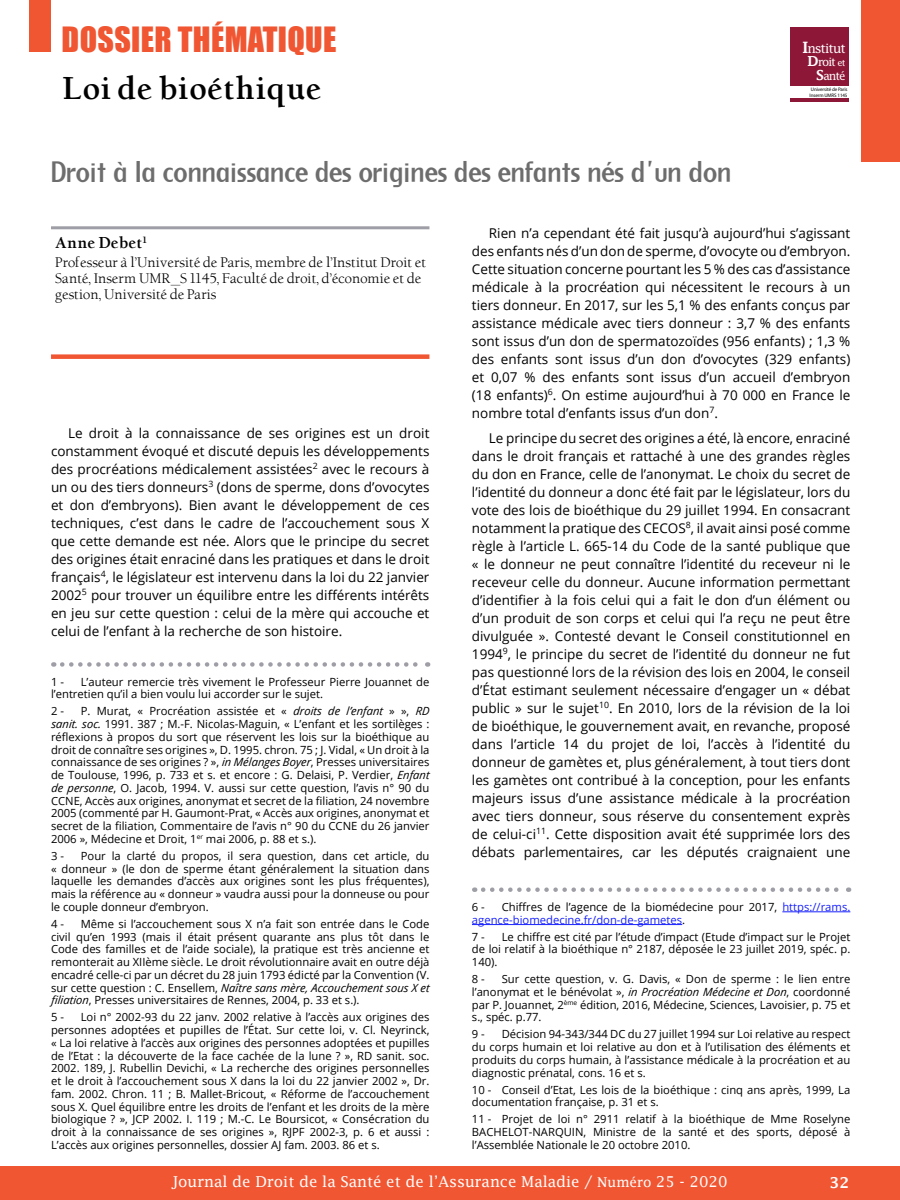
<style>
.page{position:relative;width:900px;height:1200px;background:#fff}
.page>*{position:absolute;margin:0;border:0;box-sizing:border-box;transform-origin:0 0}
.t1{font:33px "Berkeley";color:#6d6d6d}
.t2{font:31.95px "Impact";letter-spacing:.01em;color:#f15632}
.t3{font:700 30px "Berkeley Oldstyle";color:#000}
.t4{font:15px "Lucida Fax";color:#fff}
.t5{font:700 15px "Berkeley Oldstyle";color:#000}
.t6{font:600 15px "Lucida Fax";color:#fff}
.t7{font:13.5px/18px "Open Sans";color:#000;text-align:justify}
.t8{font:13.5px/16.2px "Berkeley Oldstyle";color:#000}
.t9{font:12.9px "Lucida Fax";letter-spacing:-.09em;color:#fff}
.t10{font:11.4px/13.4px "Lucida Fax";letter-spacing:-.09em;color:#fff;text-align:right}
.t11{font:11.25px/12.8px "Open Sans";color:#000;text-align:justify}
.t12{font:11.25px/12.8px "Open Sans";color:#1922fb}
.t13{font:500 5.1px "Darby Sans Universite Paris";letter-spacing:-.02em;color:#000}
.t14{font:300 5.1px "Darby Sans Universite Paris";letter-spacing:-.02em;color:#000}
.s1{font-weight:600;font-size:15.6px}
.s2{font-weight:600;font-size:13.8px}
.s3{font-size:9.15px}
.s4{font-style:italic}
.s5{color:#000}
.s6{font-size:13.5px}
</style>
<div class="page">
<div style="left:0;top:1167px;width:900px;height:33px;background:#f15632"></div>
<div style="left:30px;top:0;width:21px;height:51px;background:#f15632"></div>
<div style="left:862px;top:0;width:38px;height:162px;background:#f15632"></div>
<div style="left:791px;top:27px;width:58px;height:59px;background:#8d1737"></div>
<hr style="left:791px;top:99px;width:58px;height:3px;background:#8d1737">
<hr style="left:51px;top:226px;width:378px;height:3px;background:#9e9ea6">
<div style="left:51px;top:354px;width:378px;height:5px;background:#f15632"></div>
<svg style="left:62px;top:662px;width:366px;height:5px"></svg>
<svg style="left:483px;top:887px;width:366px;height:5px"></svg>
<hr style="left:782px;top:912px;width:68px;height:1px;background:#1922fb">
<hr style="left:472px;top:924px;width:210px;height:1px;background:#1922fb">
<h2 class="t2" style="left:62px;top:14px;width:276px">DOSSIER THÉMATIQUE</h2>
<p class="t9" style="left:803px;top:41px;width:45px"><span class="s1">I</span>nstitut</p>
<p class="t10" style="left:808px;top:55px;width:39px"><span class="s2">D</span>roit <span class="s3">et<br></span><span class="s2">S</span>anté</p>
<h3 class="t3" style="left:62px;top:70px;width:261px">Loi de bioéthique</h3>
<p class="t13" style="left:811px;top:87px;width:38px">Université de Paris</p>
<p class="t14" style="left:810px;top:93px;width:39px">Inserm UMRS 1145</p>
<h1 class="t1" style="left:51px;top:156px;width:682px">Droit à la connaissance des origines des enfants nés d’un don</h1>
<h3 class="t5" style="left:55px;top:234px;width:93px">Anne Debet<sup>1</sup></h3>
<p class="t8" style="left:55px;top:254px;width:372px">Professeur à l’Université de Paris, membre de l’Institut Droit et<br>Santé, Inserm UMR_S 1145, Faculté de droit, d’économie et de gestion, Université de Paris</p>
<p class="t7" style="left:51px;top:424px;width:380px;text-indent:17px">Le droit à la connaissance de ses origines est un droit constamment évoqué et discuté depuis les développements des procréations médicalement assistées<sup>2</sup> avec le recours à un ou des tiers donneurs<sup>3</sup> (dons de sperme, dons d’ovocytes et don d’embryons). Bien avant le développement de ces techniques, c’est dans le cadre de l’accouchement sous X que cette demande est née. Alors que le principe du secret des origines était enraciné dans les pratiques et dans le droit français<sup>4</sup>, le législateur est intervenu dans la loi du 22 janvier 2002<sup>5</sup> pour trouver un équilibre entre les différents intérêts en jeu sur cette question : celui de la mère qui accouche et celui de l’enfant à la recherche de son histoire.</p>
<p class="t11" style="left:51px;top:675px;width:380px;text-indent:30px">L’auteur remercie très vivement le Professeur Pierre Jouannet de l’entretien qu’il a bien voulu lui accorder sur le sujet.</p>
<p class="t11" style="left:51px;top:705px;width:14px">2 -</p>
<p class="t11" style="left:51px;top:675px;width:14px">1 -</p>
<p class="t11" style="left:51px;top:705px;width:381px;text-indent:30px">P. Murat, « Procréation assistée et « <span class="s4">droits de l’enfant</span> » », <span class="s4">RD sanit. soc.</span> 1991. 387 ; M.-F. Nicolas-Maguin, « L’enfant et les sortilèges : réflexions à propos du sort que réservent les lois sur la bioéthique au droit de connaître ses origines », D. 1995. chron. 75 ; J. Vidal, « Un droit à la connaissance de ses origines ? », <span class="s4">in Mélanges Boyer</span>, Presses universitaires de Toulouse, 1996, p. 733 et s. et encore : G. Delaisi, P. Verdier, <span class="s4">Enfant de personne</span>, O. Jacob, 1994. V. aussi sur cette question, l’avis n° 90 du CCNE, Accès aux origines, anonymat et secret de la filiation, 24 novembre 2005 (commenté par H. Gaumont-Prat, « Accès aux origines, anonymat et secret de la filiation, Commentaire de l’avis n° 90 du CCNE du 26 janvier 2006 », Médecine et Droit, 1<sup>er</sup> mai 2006, p. 88 et s.).</p>
<p class="t11" style="left:51px;top:849px;width:14px">3 -</p>
<p class="t11" style="left:51px;top:849px;width:380px;text-indent:30px">Pour la clarté du propos, il sera question, dans cet article, du « donneur » (le don de sperme étant généralement la situation dans laquelle les demandes d’accès aux origines sont les plus fréquentes), mais la référence au « donneur » vaudra aussi pour la donneuse ou pour le couple donneur d’embryon.</p>
<p class="t11" style="left:51px;top:917px;width:14px">4 -</p>
<p class="t11" style="left:51px;top:917px;width:380px;text-indent:30px">Même si l’accouchement sous X n’a fait son entrée dans le Code civil qu’en 1993 (mais il était présent quarante ans plus tôt dans le Code des familles et de l’aide sociale), la pratique est très ancienne et remonterait au XIIème siècle. Le droit révolutionnaire avait en outre déjà encadré celle-ci par un décret du 28 juin 1793 édicté par la Convention (V. sur cette question : C. Ensellem, <span class="s4">Naître sans mère, Accouchement sous X et filiation</span>, Presses universitaires de Rennes, 2004, p. 33 et s.).</p>
<p class="t11" style="left:51px;top:1011px;width:14px">5 -</p>
<p class="t11" style="left:51px;top:1011px;width:380px;text-indent:30px">Loi n° 2002-93 du 22 janv. 2002 relative à l’accès aux origines des personnes adoptées et pupilles de l’État. Sur cette loi, v. Cl. Neyrinck, « La loi relative à l’accès aux origines des personnes adoptées et pupilles de l’Etat : la découverte de la face cachée de la lune ? », RD sanit. soc.<br>2002. 189, J. Rubellin Devichi, « La recherche des origines personnelles et le droit à l’accouchement sous X dans la loi du 22 janvier 2002 », Dr. fam. 2002. Chron. 11 ; B. Mallet-Bricout, « Réforme de l’accouchement sous X. Quel équilibre entre les droits de l’enfant et les droits de la mère biologique ? », JCP 2002. I. 119 ; M.-C. Le Boursicot, « Consécration du droit à la connaissance de ses origines », RJPF 2002-3, p. 6 et aussi :<br>L’accès aux origines personnelles, dossier AJ fam. 2003. 86 et s.</p>
<p class="t7" style="left:472px;top:224px;width:380px;text-indent:17px">Rien n’a cependant été fait jusqu’à aujourd’hui s’agissant des enfants nés d’un don de sperme, d’ovocyte ou d’embryon.<br>Cette situation concerne pourtant les 5 % des cas d’assistance médicale à la procréation qui nécessitent le recours à un tiers donneur. En 2017, sur les 5,1 % des enfants conçus par assistance médicale avec tiers donneur : 3,7 % des enfants sont issus d’un don de spermatozoïdes (956 enfants) ; 1,3 % des enfants sont issus d’un don d’ovocytes (329 enfants) et 0,07 % des enfants sont issus d’un accueil d’embryon (18 enfants)<sup>6</sup>. On estime aujourd’hui à 70 000 en France le nombre total d’enfants issus d’un don<sup>7</sup>.</p>
<p class="t7" style="left:472px;top:429px;width:380px;text-indent:17px">Le principe du secret des origines a été, là encore, enraciné dans le droit français et rattaché à une des grandes règles du don en France, celle de l’anonymat. Le choix du secret de l’identité du donneur a donc été fait par le législateur, lors du vote des lois de bioéthique du 29 juillet 1994. En consacrant notamment la pratique des CECOS<sup>8</sup>, il avait ainsi posé comme règle à l’article L. 665-14 du Code de la santé publique que « le donneur ne peut connaître l’identité du receveur ni le receveur celle du donneur. Aucune information permettant d’identifier à la fois celui qui a fait le don d’un élément ou d’un produit de son corps et celui qui l’a reçu ne peut être divulguée ». Contesté devant le Conseil constitutionnel en 1994<sup>9</sup>, le principe du secret de l’identité du donneur ne fut pas questionné lors de la révision des lois en 2004, le conseil d’État estimant seulement nécessaire d’engager un « débat public » sur le sujet<sup>10</sup>. En 2010, lors de la révision de la loi de bioéthique, le gouvernement avait, en revanche, proposé dans l’article 14 du projet de loi, l’accès à l’identité du donneur de gamètes et, plus généralement, à tout tiers dont les gamètes ont contribué à la conception, pour les enfants majeurs issus d’une assistance médicale à la procréation avec tiers donneur, sous réserve du consentement exprès de celui-ci<sup>11</sup>. Cette disposition avait été supprimée lors des débats parlementaires, car les députés craignaient une</p>
<p class="t12" style="left:472px;top:900px;width:380px;text-indent:30px"><span class="s5">Chiffres de l’agence de la biomédecine pour 2017,</span> https://rams. agence-biomedecine.fr/don-de-gametes<span class="s5">.</span></p>
<p class="t11" style="left:472px;top:930px;width:14px">7 -</p>
<p class="t11" style="left:472px;top:900px;width:14px">6 -</p>
<p class="t11" style="left:472px;top:930px;width:380px;text-indent:30px">Le chiffre est cité par l’étude d’impact (Etude d’impact sur le Projet de loi relatif à la bioéthique n° 2187, déposée le 23 juillet 2019, spéc. p.<br>140).</p>
<p class="t11" style="left:472px;top:972px;width:14px">8 -</p>
<p class="t11" style="left:472px;top:972px;width:380px;text-indent:30px">Sur cette question, v. G. Davis, « Don de sperme : le lien entre l’anonymat et le bénévolat », <span class="s4">in Procréation Médecine et Don</span>, coordonné par P. Jouannet, 2<sup>ème</sup> édition, 2016, Médecine, Sciences, Lavoisier, p. 75 et s., spéc. p.77.</p>
<p class="t11" style="left:472px;top:1028px;width:14px">9 -</p>
<p class="t11" style="left:472px;top:1028px;width:380px;text-indent:30px">Décision 94-343/344 DC du 27 juillet 1994 sur Loi relative au respect du corps humain et loi relative au don et à l’utilisation des éléments et produits du corps humain, à l’assistance médicale à la procréation et au diagnostic prénatal, cons. 16 et s.</p>
<p class="t11" style="left:472px;top:1083px;width:380px">10 - Conseil d’Etat, Les lois de la bioéthique : cinq ans après, 1999, La documentation française, p. 31 et s.</p>
<p class="t11" style="left:472px;top:1113px;width:380px">11 - Projet de loi n° 2911 relatif à la bioéthique de Mme Roselyne BACHELOT-NARQUIN, Ministre de la santé et des sports, déposé à l’Assemblée Nationale le 20 octobre 2010.</p>
<h3 class="t4" style="left:172px;top:1173px;width:505px">Journal de Droit de la Santé et de l’Assurance Maladie / <span class="s6">Numéro</span> 19</h3>
<h3 class="t4" style="left:709px;top:1173px;width:20px">18</h3>
<h3 class="t4" style="left:656px;top:1173px;width:73px">25 - 2020</h3>
<h3 class="t6" style="left:829px;top:1174px;width:21px">32</h3>
</div>
